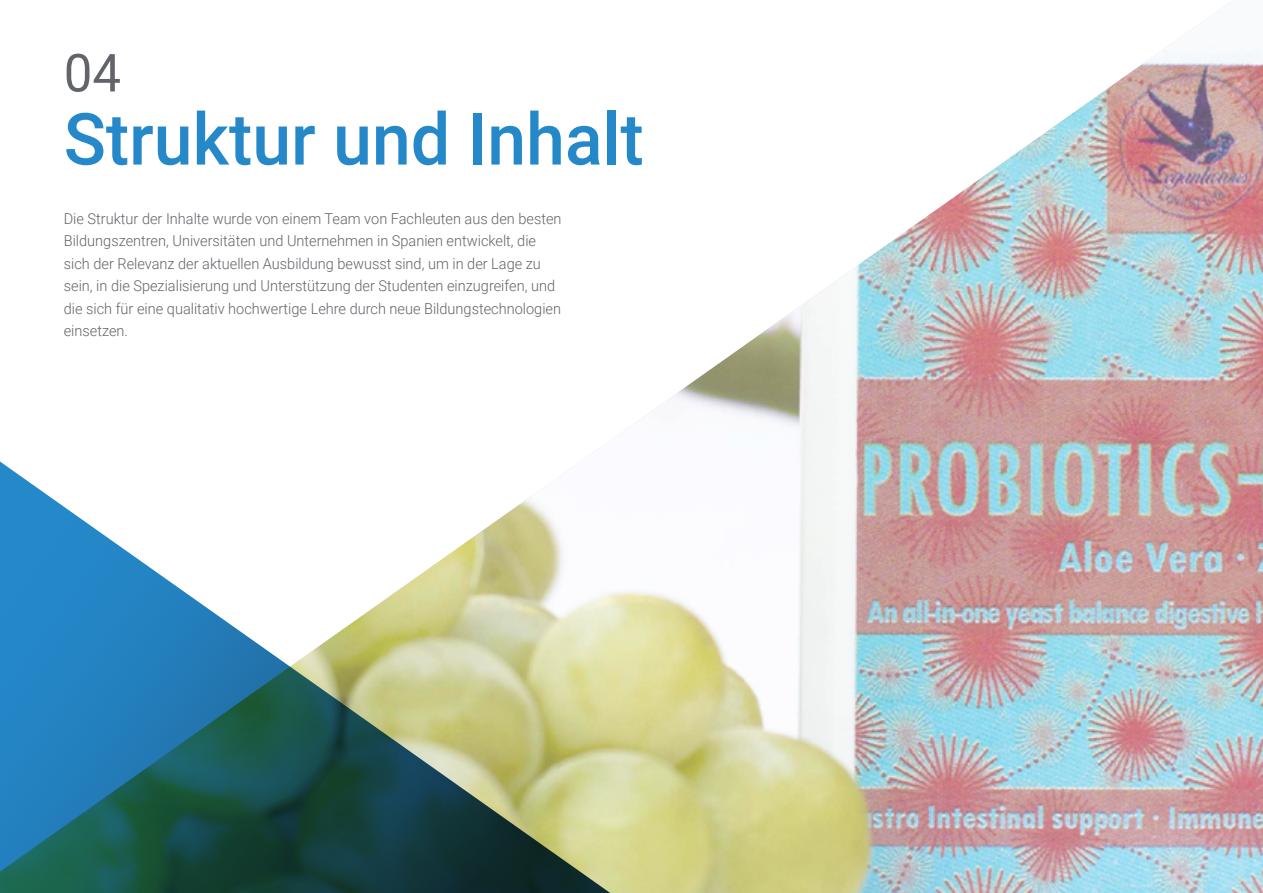
<style>
.page{position:relative;width:1263px;height:893px;background:#fff}
.page>*{position:absolute;margin:0;border:0;box-sizing:border-box;transform-origin:0 0}
.t1{font:500 72px "Roboto";color:#2488c9}
.t2{font:52.5px "Roboto";color:#61646a}
.t3{font:300 15px/22.5px "Roboto";color:#61646a}
</style>
<div class="page">
<img style="left:638px;top:0;width:625px;height:893px">
<svg style="left:0;top:446px;width:640px;height:447px"></svg>
<h2 class="t2" style="left:64px;top:36px;width:59px">04</h2>
<h1 class="t1" style="left:64px;top:89px;width:581px">Struktur und Inhalt</h1>
<p class="t3" style="left:64px;top:207px;width:499px">Die Struktur der Inhalte wurde von einem Team von Fachleuten aus den besten Bildungszentren, Universitäten und Unternehmen in Spanien entwickelt, die sich der Relevanz der aktuellen Ausbildung bewusst sind, um in der Lage zu sein, in die Spezialisierung und Unterstützung der Studenten einzugreifen, und die sich für eine qualitativ hochwertige Lehre durch neue Bildungstechnologien einsetzen.</p>
</div>
